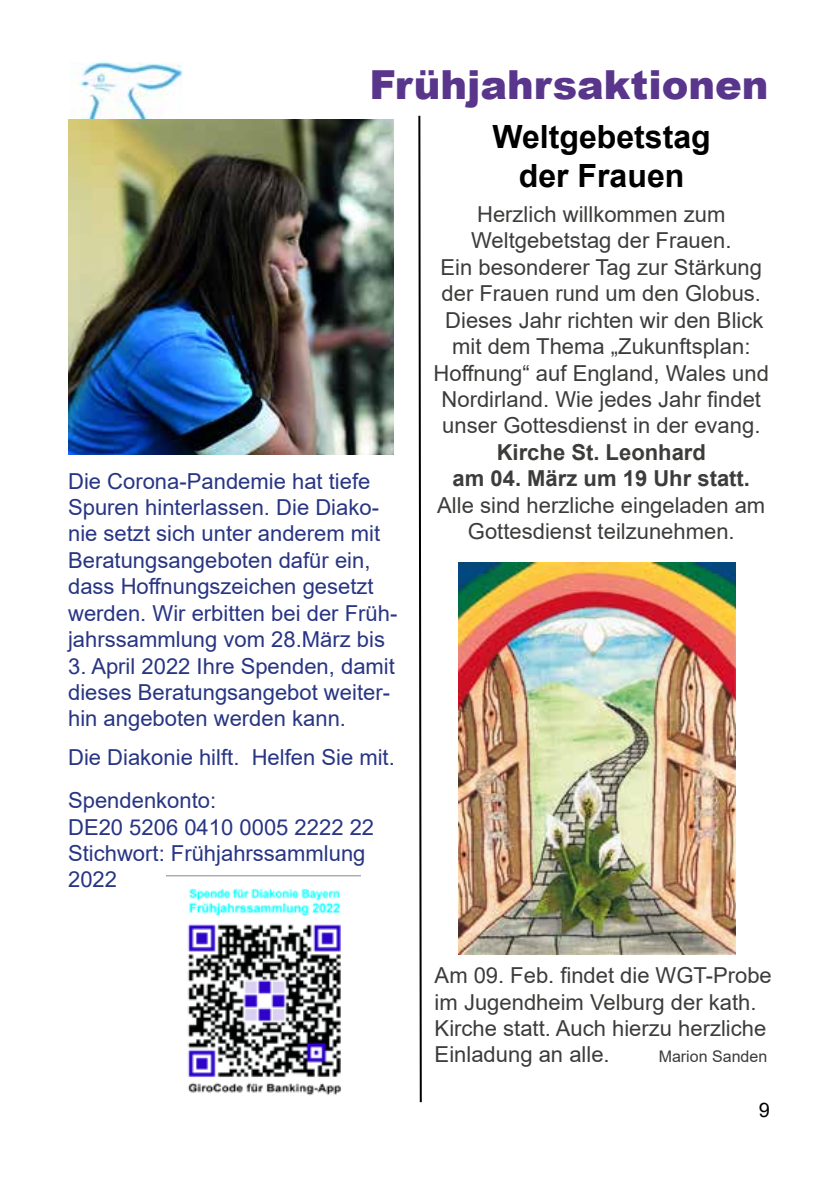
<style>
.page{position:relative;width:840px;height:1191px;background:#fff}
.page>*{position:absolute;margin:0;border:0;box-sizing:border-box;transform-origin:0 0}
.t1{font:900 40px "Arial";color:#59358c}
.t2{font:700 32px/38.4px "Arial";color:#000;text-align:center}
.t3{font:22px/26.4px "Arial";color:#3c3c3b;text-align:center}
.t4{font:22px/26.4px "Arial";color:#283583}
.t5{font:700 22px/26.4px "Arial";color:#3c3c3b;text-align:center}
.t6{font:20px "Arial";color:#000}
.t7{font:16px "Arial";color:#3c3c3b}
</style>
<div class="page">
<img style="left:70px;top:62px;width:113px;height:57px">
<img style="left:166px;top:875px;width:194px;height:221px">
<img style="left:69px;top:119px;width:324px;height:335px">
<img style="left:458px;top:563px;width:276px;height:391px">
<svg style="left:418px;top:115px;width:4px;height:988px"></svg>
<h1 class="t1" style="left:369px;top:56px;width:400px">Frühjahrsaktionen</h1>
<p class="t4" style="left:68px;top:467px;width:330px">Die Corona-Pandemie hat tiefe<br>Spuren hinterlassen. Die Diako&shy;nie setzt sich unter anderem mit<br>Beratungsangeboten dafür ein, dass Hoffnungszeichen gesetzt werden. Wir erbitten bei der Früh&shy;jahrssammlung vom 28.März bis</p>
<p class="t4" style="left:68px;top:652px;width:328px">3. April 2022 Ihre Spenden, damit dieses Beratungsangebot weiter&shy;hin angeboten werden kann.</p>
<p class="t4" style="left:68px;top:735px;width:328px;line-height:43.4px">Die Diakonie hilft. Helfen Sie mit.<br>Spendenkonto:</p>
<p class="t4" style="left:68px;top:813px;width:307px">DE20 5206 0410 0005 2222 22<br>Stichwort: Frühjahrssammlung<br>2022</p>
<h2 class="t2" style="left:492px;top:118px;width:220px">Weltgebetstag der Frauen</h2>
<p class="t3" style="left:433px;top:201px;width:337px">Herzlich willkommen zum<br>Weltgebetstag der Frauen.<br>Ein besonderer Tag zur Stärkung der Frauen rund um den Globus.<br>Dieses Jahr richten wir den Blick mit dem Thema „Zukunftsplan:<br>Hoffnung“ auf England, Wales und<br>Nordirland. Wie jedes Jahr findet unser Gottesdienst in der evang.</p>
<p class="t5" style="left:452px;top:439px;width:299px">Kirche St. Leonhard<br>am 04. März um 19 Uhr statt.</p>
<p class="t3" style="left:437px;top:491px;width:329px">Alle sind herzliche eingeladen am<br>Gottesdienst teilzunehmen.</p>
<p class="t3" style="left:434px;top:962px;width:338px;text-align:left">Am 09. Feb. findet die WGT-Probe im Jugendheim Velburg der kath.<br>Kirche statt. Auch hierzu herzliche<br>Einladung an alle.</p>
<p class="t7" style="left:658px;top:1045px;width:110px">Marion Sanden</p>
<p class="t6" style="left:758px;top:1095px;width:13px">9</p>
</div>
